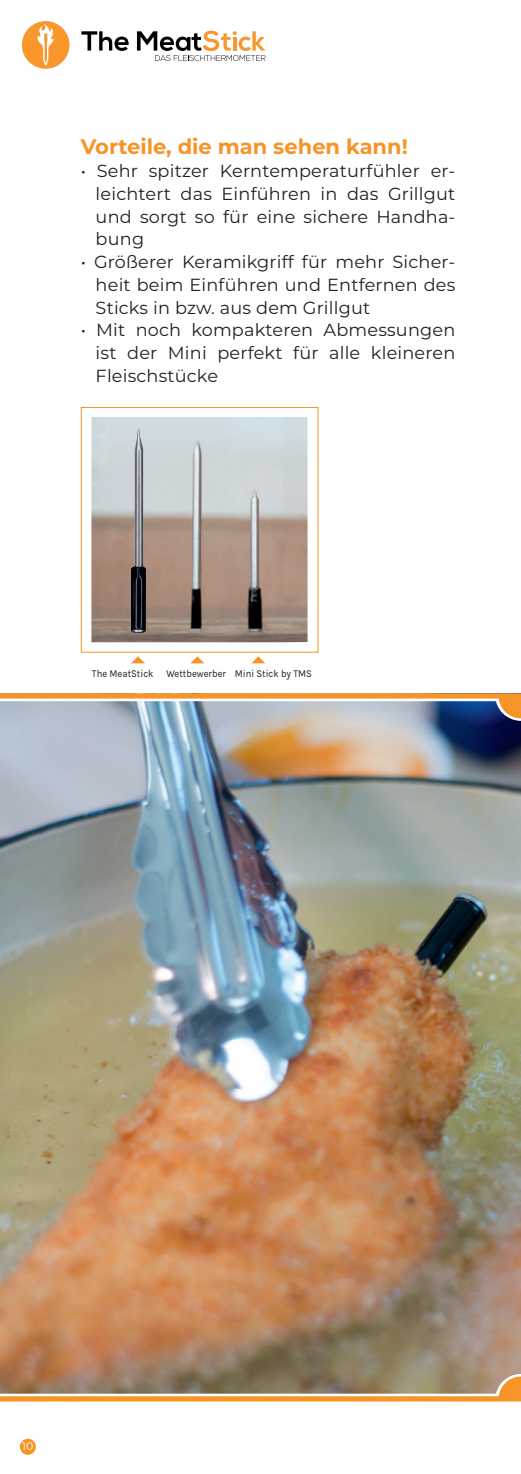
<style>
.page{position:relative;width:521px;height:1474px;background:#fff}
.page>*{position:absolute;margin:0;border:0;box-sizing:border-box;transform-origin:0 0}
.t1{font:700 21px "Montserrat";color:#f79428}
.t2{font:17.5px/22.8px "Montserrat";letter-spacing:.01em;color:#231f20;text-align:justify}
.t3{font:10.85px "Montserrat";color:#fff}
.t4{font:10.5px "Karla";color:#231f20;scale:.9 1}
</style>
<div class="page">
<svg style="left:81px;top:31px;width:48px;height:20px"></svg>
<div style="left:22px;top:21px;width:48px;height:48px;background:#f7972c;border-radius:50%"></div>
<svg style="left:37px;top:24px;width:17px;height:42px"></svg>
<svg style="left:137px;top:31px;width:129px;height:30px"></svg>
<img style="left:0;top:701px;width:521px;height:692px">
<div style="left:0;top:1396px;width:521px;height:5px;background:#f79428"></div>
<svg style="left:495px;top:1373px;width:26px;height:24px"></svg>
<svg style="left:0;top:698px;width:495px;height:1px"></svg>
<div style="left:0;top:693px;width:521px;height:5px;background:#f79428"></div>
<svg style="left:495px;top:698px;width:26px;height:23px"></svg>
<div style="left:81px;top:407px;width:237px;height:245px;border:1px solid #f79428"></div>
<img style="left:91px;top:417px;width:216px;height:225px">
<svg style="left:131px;top:656px;width:14px;height:7px"></svg>
<svg style="left:252px;top:656px;width:13px;height:7px"></svg>
<svg style="left:191px;top:656px;width:13px;height:7px"></svg>
<img style="left:131px;top:429px;width:15px;height:203px">
<div style="left:20px;top:1438px;width:16px;height:16px;background:#f79428;border-radius:50%"></div>
<p class="t1" style="left:81px;top:132px;width:328px">Vorteile, die man sehen kann!</p>
<p class="t2" style="left:96px;top:159px;width:361px;text-indent:-15px">• Sehr spitzer Kerntemperaturfühler er&shy;leichtert das Einführen in das Grillgut und sorgt so für eine sichere Handha&shy;bung</p>
<p class="t2" style="left:96px;top:250px;width:361px;text-indent:-15px">• Größerer Keramikgriff für mehr Sicher&shy;heit beim Einführen und Entfernen des Sticks in bzw. aus dem Grillgut</p>
<p class="t2" style="left:96px;top:318px;width:361px;text-indent:-15px">• Mit noch kompakteren Abmessungen ist der Mini perfekt für alle kleineren Fleischstücke</p>
<p class="t4" style="left:92px;top:667px;width:246px">The MeatStick Wettbewerber Mini Stick by TMS</p>
<p class="t3" style="left:22px;top:1438px;width:13px">10</p>
</div>
